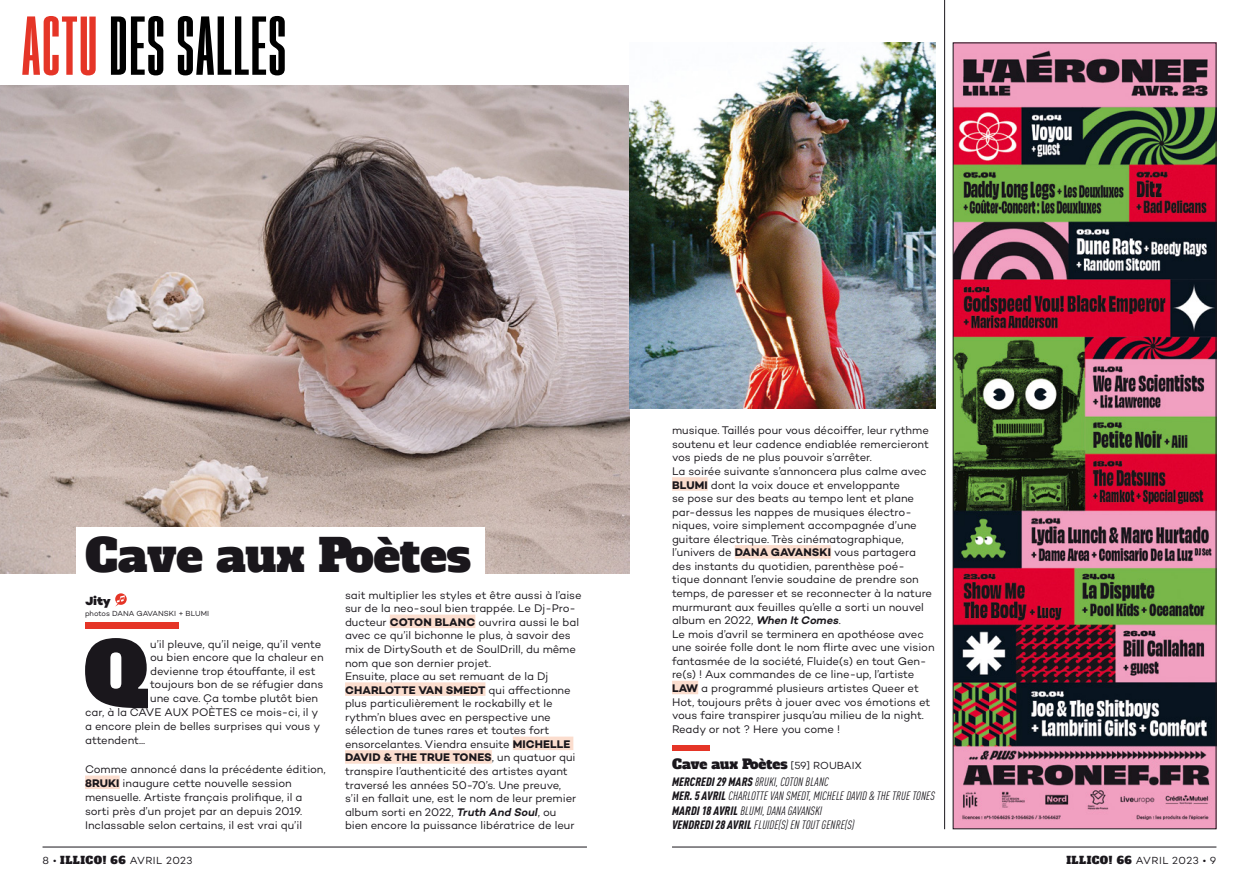
<style>
.page{position:relative;width:1259px;height:893px;background:#fff}
.page>*{position:absolute;margin:0;border:0;box-sizing:border-box;transform-origin:0 0}
.t1{font:80.7px "Alfa Slab One";color:#1a171c}
.t2{font:700 67.5px "Gobold High";color:#000}
.t3{font:45px "Alfa Slab One";color:#1a171c}
.t4{font:13.5px "Alfa Slab One";color:#1a171c}
.t5{font:italic condensed 12px/14.4px "DIN Pro";letter-spacing:.01em;color:#1a171c}
.t6{font:900 12px "Campton";color:#1a171c}
.t7{font:11.25px/13.5px "Campton";letter-spacing:-.005em;color:#1a171c}
.t8{font:10.5px "Campton";letter-spacing:.04em;color:#1a171c}
.t9{font:7.5px "Campton";color:#1a171c}
.s1{color:#e53527}
.s2{font-weight:700}
.s3{font-weight:600;font-style:italic}
.s4{font-family:"Campton";font-size:10.5px}
.s5{font-weight:900}
.s6{font-family:"Alfa Slab One"}
</style>
<div class="page">
<hr style="left:43px;top:847px;width:544px;height:1px;background:#1a171c">
<hr style="left:672px;top:847px;width:544px;height:1px;background:#1a171c">
<hr style="left:944px;top:0;width:1px;height:829px;background:#1a171c">
<img style="left:0;top:85px;width:629px;height:489px">
<div style="left:77px;top:527px;width:408px;height:60px;background:#fff"></div>
<div style="left:85px;top:775px;width:35px;height:14px;background:#fbddce"></div>
<svg style="left:115px;top:593px;width:12px;height:13px"></svg>
<div style="left:85px;top:623px;width:94px;height:6px;background:#e53527"></div>
<div style="left:390px;top:615px;width:85px;height:13px;background:#fbddce"></div>
<div style="left:345px;top:682px;width:140px;height:14px;background:#fbddce"></div>
<div style="left:513px;top:737px;width:60px;height:13px;background:#fbddce"></div>
<div style="left:345px;top:750px;width:147px;height:14px;background:#fbddce"></div>
<div style="left:672px;top:477px;width:35px;height:14px;background:#fbddce"></div>
<div style="left:734px;top:545px;width:97px;height:14px;background:#fbddce"></div>
<div style="left:672px;top:681px;width:26px;height:13px;background:#fbddce"></div>
<div style="left:672px;top:745px;width:37px;height:5px;background:#e53527"></div>
<img style="left:629px;top:43px;width:306px;height:365px">
<img style="left:954px;top:45px;width:260px;height:782px">
<div style="left:952px;top:43px;width:264px;height:786px;border:1px solid #1a171c"></div>
<h2 class="t2" style="left:21px;top:0;width:267px"><span class="s1">ACTU</span> DES SALLES</h2>
<h3 class="t3" style="left:85px;top:526px;width:387px">Cave aux Poètes</h3>
<p class="t6" style="left:85px;top:593px;width:27px">Jity</p>
<p class="t9" style="left:85px;top:609px;width:126px">photos DANA GAVANSKI + BLUMI</p>
<h1 class="t1" style="left:84px;top:618px;width:67px">Q</h1>
<p class="t7" style="left:150px;top:637px;width:175px">u’il pleuve, qu’il neige, qu’il vente ou bien encore que la chaleur en devienne trop étouffante, il est toujours bon de se réfugier dans une cave. Ça tombe plutôt bien</p>
<p class="t7" style="left:85px;top:705px;width:62px">car, à la Cave</p>
<p class="t7" style="left:165px;top:705px;width:9px">aux</p>
<p class="t7" style="left:192px;top:705px;width:32px">Po ètes</p>
<p class="t7" style="left:345px;top:588px;width:238px">sait multiplier les styles et être aussi à l’aise sur de la neo-soul bien trappée. Le Dj-Pro&shy;ducteur <span class="s2">COTON BLANC</span> ouvrira aussi le bal avec ce qu’il bichonne le plus, à savoir des mix de DirtySouth et de SoulDrill, du même nom que son dernier projet.<br>Ensuite, place au set remuant de la Dj <span class="s2">CHARLOTTE VAN SMEDT</span> qui affectionne plus particulièrement le rockabilly et le rythm’n blues avec en perspective une sélection de tunes rares et toutes fort ensorcelantes. Viendra ensuite <span class="s2">MICHELLE DAVID &amp; THE TRUE TONES</span>, un quatuor qui transpire l’authenticité des artistes ayant traversé les années 50-70’s. Une preuve,<br>s’il en fallait une, est le nom de leur premier album sorti en 2022, <span class="s3">Truth And Soul</span>, ou bien encore la puissance libératrice de leur</p>
<p class="t7" style="left:85px;top:705px;width:237px;line-height:14.1px;text-indent:155px">ce mois-ci, il y a encore plein de belles surprises qui vous y attendent...</p>
<p class="t7" style="left:85px;top:761px;width:242px;line-height:14.1px">Comme annoncé dans la précédente édition, <span class="s2">8RUKI</span> inaugure cette nouvelle session mensuelle. Artiste français prolifique, il a sorti près d’un projet par an depuis 2019.<br>Inclassable selon certains, il est vrai qu’il</p>
<p class="t7" style="left:672px;top:423px;width:264px">musique. Taillés pour vous décoiffer, leur rythme soutenu et leur cadence endiablée remercieront vos pieds de ne plus pouvoir s’arrêter.<br>La soirée suivante s’annoncera plus calme avec <span class="s2">BLUMI</span> dont la voix douce et enveloppante<br>se pose sur des beats au tempo lent et plane par-dessus les nappes de musiques électro&shy;niques, voire simplement accompagnée d’une guitare électrique. Très cinématographique, l’univers de <span class="s2">DANA GAVANSKI</span> vous partagera des instants du quotidien, parenthèse poé&shy;tique donnant l’envie soudaine de prendre son temps, de paresser et se reconnecter à la nature murmurant aux feuilles qu’elle a sorti un nouvel album en 2022, <span class="s3">When It Comes</span>.<br>Le mois d’avril se terminera en apothéose avec une soirée folle dont le nom flirte avec une vision fantasmée de la société, Fluide(s) en tout Gen&shy;re(s) ! Aux commandes de ce line-up, l’artiste <span class="s2">LAW</span> a programmé plusieurs artistes Queer et Hot, toujours prêts à jouer avec vos émotions et vous faire transpirer jusqu’au milieu de la night.<br>Ready or not ? Here you come !</p>
<p class="t4" style="left:672px;top:755px;width:191px">Cave aux Poètes <span class="s4">[59] ROUBAIX</span></p>
<p class="t5" style="left:672px;top:773px;width:264px"><span class="s5">MERCREDI 29 MARS</span> 8RUKI, COTON BLANC<br><span class="s5">MER. 5 AVRIL</span> CHARLOTTE VAN SMEDT, MICHELE DAVID &amp; THE TRUE TONES <span class="s5">MARDI 18 AVRIL</span> BLUMI, DANA GAVANSKI<br><span class="s5">VENDREDI 28 AVRIL</span> FLUIDE(S) EN TOUT GENRE(S)</p>
<p class="t8" style="left:43px;top:854px;width:152px">8 • <span class="s6">ILLICO! 66</span> AVRIL 2023</p>
<p class="t8" style="left:1066px;top:854px;width:152px"><span class="s6">ILLICO! 66</span> AVRIL 2023 • 9</p>
</div>
